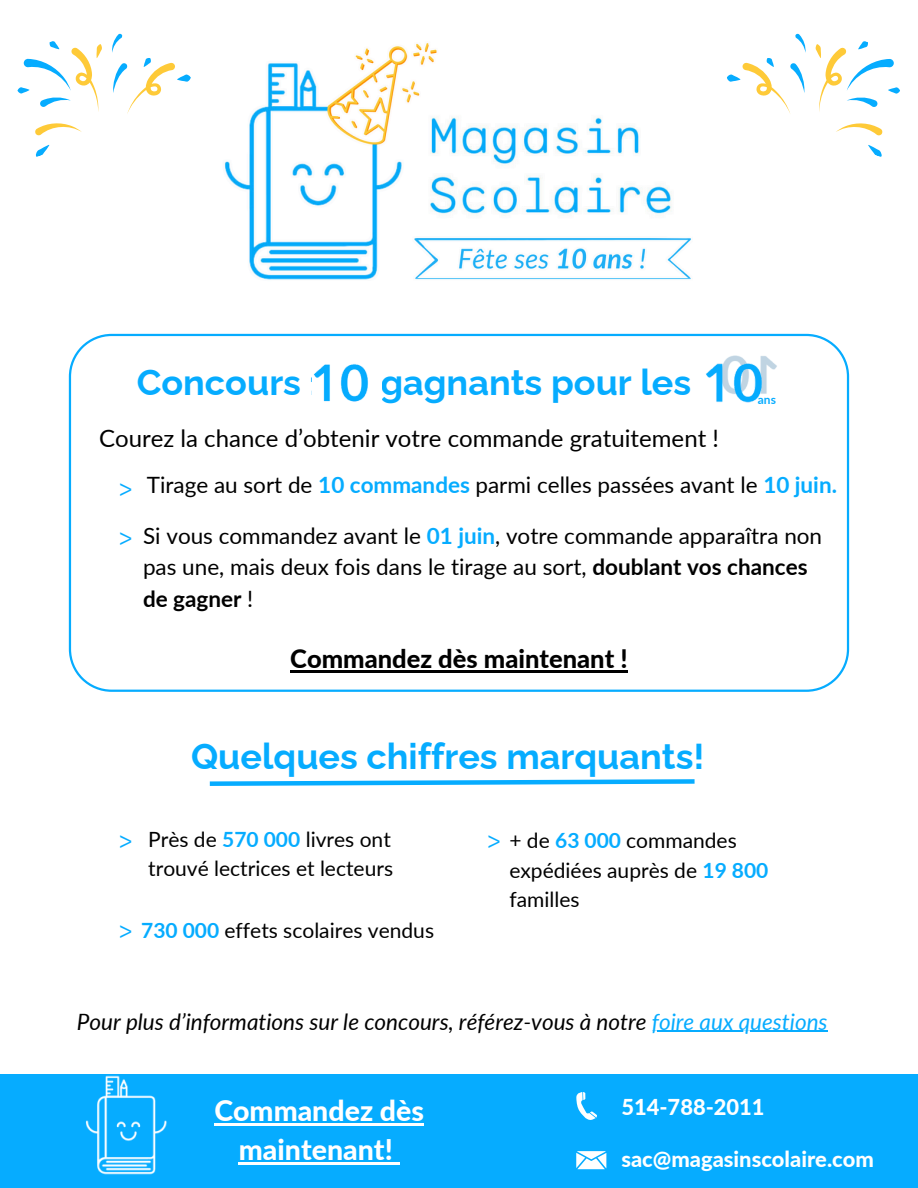
<style>
.page{position:relative;width:918px;height:1188px;background:#fff}
.page>*{position:absolute;margin:0;border:0;box-sizing:border-box;transform-origin:0 0}
.t1{font:700 36px "Raleway";color:#06acff}
.t2{font:800 28.5px/39.3px "Lato";color:#fff;text-align:center}
.t3{font:25.8px "Glacial Indifference";color:#06acff}
.t4{font:800 25.5px "Lato";color:#000}
.t5{font:24px "Lato";color:#000}
.t6{font:22.5px/31.5px "Lato";color:#000}
.t7{font:italic 22.5px "Lato";color:#000}
.t8{font:800 21.9px "Lato";color:#fff}
.t9{font:21px/29.2px "Lato";color:#000}
.t10{font:700 12px "Lato";color:#06acff}
.s1{font-weight:700;color:#06acff}
.s2{font-weight:700}
.s3{color:#06acff}
</style>
<div class="page">
<img style="left:222px;top:43px;width:472px;height:291px">
<svg style="left:17px;top:33px;width:174px;height:124px"></svg>
<svg style="left:727px;top:33px;width:173px;height:124px"></svg>
<div style="left:0;top:1074px;width:918px;height:114px;background:#06acff"></div>
<img style="left:85px;top:1075px;width:82px;height:100px">
<svg style="left:576px;top:1092px;width:21px;height:28px"></svg>
<svg style="left:576px;top:1151px;width:30px;height:18px"></svg>
<svg style="left:69px;top:334px;width:780px;height:358px"></svg>
<svg style="left:209px;top:779px;width:486px;height:7px"></svg>
<img style="left:721px;top:349px;width:58px;height:53px">
<img style="left:704px;top:357px;width:58px;height:53px">
<div style="left:312px;top:358px;width:69px;height:43px;background:#fff"></div>
<img style="left:312px;top:357px;width:56px;height:53px">
<hr style="left:290px;top:671px;width:338px;height:2px;background:#000">
<hr style="left:214px;top:1123px;width:210px;height:3px;background:#fff">
<hr style="left:239px;top:1163px;width:154px;height:2px;background:#fff">
<svg style="left:393px;top:1163px;width:7px;height:2px"></svg>
<hr style="left:652px;top:1031px;width:176px;height:1px;background:#06acff">
<p class="t1" style="left:137px;top:361px;width:556px">Concours 100 gagnants pour les</p>
<h1 class="t10" style="left:758px;top:392px;width:20px">ans</h1>
<p class="t5" style="left:99px;top:424px;width:621px">Courez la chance d’obtenir votre commande gratuitement !</p>
<p class="t3" style="left:119px;top:470px;width:15px">&gt;</p>
<h6 class="t6" style="left:147px;top:469px;width:692px">Tirage au sort de <span class="s1">10 commandes</span> parmi celles passées avant le <span class="s1">10 juin.</span></h6>
<h6 class="t6" style="left:143px;top:519px;width:681px">Si vous commandez avant le <span class="s1">01 juin</span>, votre commande apparaîtra non pas une, mais deux fois dans le tirage au sort, <span class="s2">doublant vos chances de gagner</span> !</h6>
<h3 class="t3" style="left:119px;top:519px;width:15px">&gt;</h3>
<h1 class="t4" style="left:290px;top:643px;width:339px">Commandez dès maintenant !</h1>
<p class="t1" style="left:191px;top:735px;width:515px">Quelques chiffres marquants!</p>
<p class="t9" style="left:148px;top:824px;width:246px">Près de <span class="s1">570 000</span> livres ont trouvé lectrices et lecteurs</p>
<h6 class="t3" style="left:119px;top:823px;width:15px">&gt;</h6>
<p class="t9" style="left:509px;top:826px;width:261px">+ de <span class="s1">63 000</span> commandes expédiées auprès de <span class="s1">19 800 </span>familles</p>
<h6 class="t3" style="left:487px;top:823px;width:15px">&gt;</h6>
<p class="t3" style="left:119px;top:912px;width:15px">&gt;</p>
<h6 class="t9" style="left:141px;top:916px;width:294px"><span class="s1">730 000</span> effets scolaires vendus</h6>
<p class="t7" style="left:77px;top:1008px;width:752px">Pour plus d’informations sur le concours, référez-vous à notre <span class="s3">foire aux questions</span></p>
<h6 class="t2" style="left:214px;top:1090px;width:211px">Commandez dès maintenant!</h6>
<h4 class="t8" style="left:621px;top:1093px;width:145px">514-788-2011</h4>
<p class="t8" style="left:621px;top:1145px;width:254px">sac@magasinscolaire.com</p>
</div>
